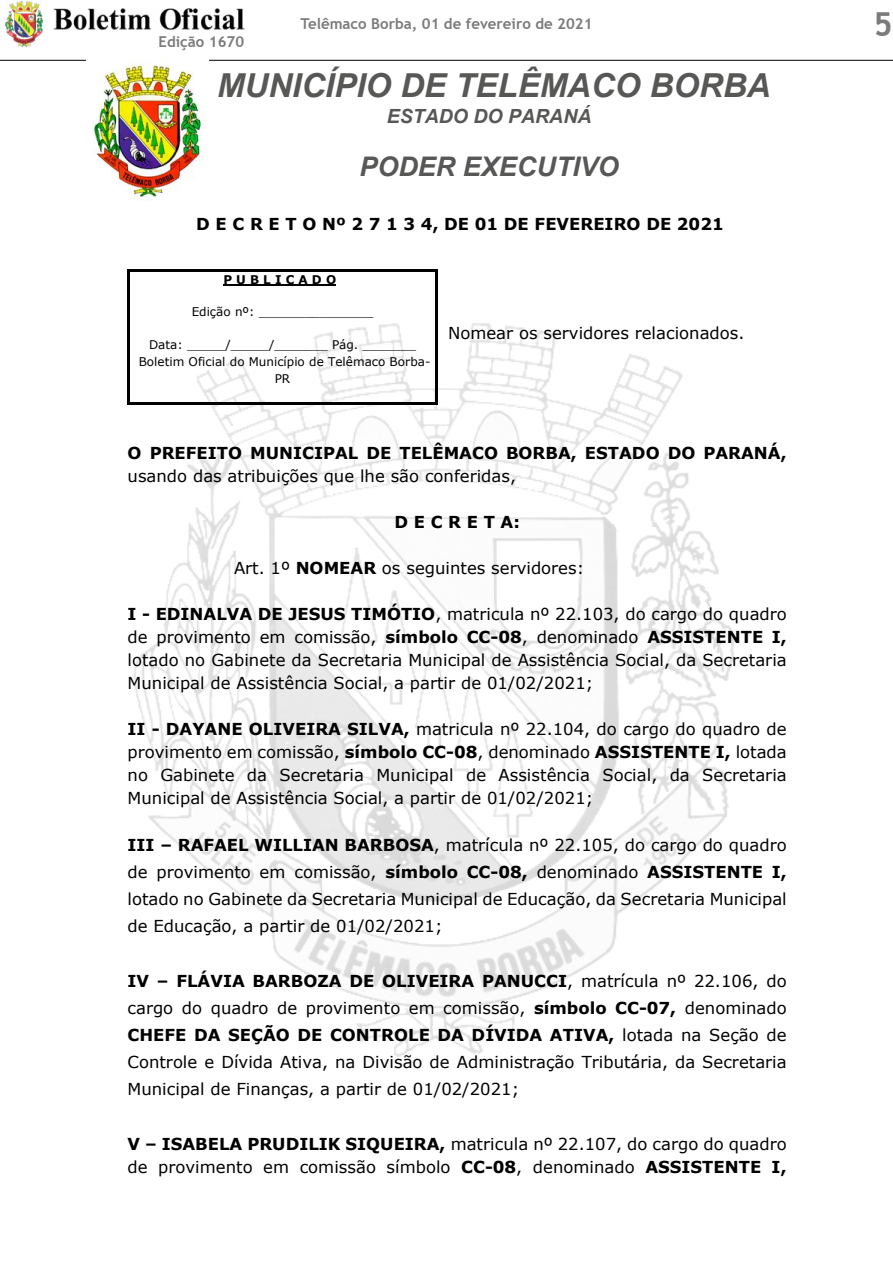
<style>
.page{position:relative;width:893px;height:1263px;background:#fff}
.page>*{position:absolute;margin:0;border:0;box-sizing:border-box;transform-origin:0 0}
.t1{font:italic 700 33px "Arial";color:#575756}
.t2{font:700 33px "Trebuchet MS";color:#7c7b7b}
.t3{font:italic 700 27px "Arial";color:#575756}
.t4{font:italic 700 19.5px "Arial";color:#575756}
.t5{font:16.5px/23.1px "Verdana";color:#000;text-align:justify}
.t6{font:700 16.5px "Verdana";color:#000}
.t7{font:700 15px "Trebuchet MS";color:#7c7b7b}
.t8{font:12px/16.8px "Verdana";color:#000;text-align:center}
.t9{font:700 12px "Verdana";color:#000}
.s1{font-weight:700}
</style>
<div class="page">
<img style="left:5px;top:1px;width:38px;height:46px">
<img style="left:53px;top:8px;width:191px;height:21px">
<hr style="left:0;top:60px;width:893px;height:1px;background:#000">
<img style="left:86px;top:60px;width:123px;height:138px">
<img style="left:127px;top:283px;width:607px;height:774px">
<hr style="left:223px;top:285px;width:113px;height:1px;background:#000">
<hr style="left:130px;top:270px;width:305px;height:2px;background:#000">
<hr style="left:128px;top:272px;width:2px;height:130px;background:#000">
<hr style="left:130px;top:402px;width:305px;height:3px;background:#000">
<hr style="left:435px;top:272px;width:3px;height:130px;background:#000">
<p class="t7" style="left:301px;top:14px;width:293px">Telêmaco Borba, 01 de fevereiro de 2021</p>
<h1 class="t2" style="left:874px;top:3px;width:21px">5</h1>
<p class="t7" style="left:159px;top:32px;width:87px">Edição 1670</p>
<h1 class="t1" style="left:217px;top:64px;width:555px">MUNICÍPIO DE TELÊMACO BORBA</h1>
<p class="t4" style="left:387px;top:103px;width:206px">ESTADO DO PARANÁ</p>
<h2 class="t3" style="left:359px;top:149px;width:261px">PODER EXECUTIVO</h2>
<p class="t6" style="left:196px;top:212px;width:529px">D E C R E T O Nº 2 7 1 3 4, DE 01 DE FEVEREIRO DE 2021</p>
<p class="t9" style="left:223px;top:271px;width:114px">P U B L I C A D O</p>
<p class="t8" style="left:192px;top:303px;width:183px">Edição nº: _______________</p>
<p class="t8" style="left:139px;top:336px;width:293px">Data: _____/_____/_______ Pág. _______<br>Boletim Oficial do Município de Telêmaco Borba-<br>PR</p>
<p class="t5" style="left:448px;top:321px;width:298px">Nomear os servidores relacionados.</p>
<p class="t6" style="left:128px;top:441px;width:661px">O PREFEITO MUNICIPAL DE TELÊMACO BORBA, ESTADO DO PARANÁ,</p>
<p class="t5" style="left:128px;top:464px;width:390px">usando das atribuições que lhe são conferidas,</p>
<p class="t6" style="left:394px;top:510px;width:127px">D E C R E T A:</p>
<p class="t5" style="left:234px;top:556px;width:352px">Art. 1º <span class="s1">NOMEAR</span> os seguintes servidores:</p>
<p class="t5" style="left:128px;top:602px;width:661px"><span class="s1">I - EDINALVA DE JESUS TIMÓTIO</span>, matricula nº 22.103, do cargo do quadro de provimento em comissão, <span class="s1">símbolo CC-08</span>, denominado <span class="s1">ASSISTENTE I, </span>lotado no Gabinete da Secretaria Municipal de Assistência Social, da Secretaria Municipal de Assistência Social, a partir de 01/02/2021;</p>
<p class="t5" style="left:128px;top:717px;width:661px"><span class="s1">II - DAYANE OLIVEIRA SILVA,</span> matricula nº 22.104, do cargo do quadro de provimento em comissão, <span class="s1">símbolo CC-08</span>, denominado <span class="s1">ASSISTENTE I,</span> lotada no Gabinete da Secretaria Municipal de Assistência Social, da Secretaria Municipal de Assistência Social, a partir de 01/02/2021;</p>
<p class="t5" style="left:128px;top:831px;width:661px;line-height:27.2px"><span class="s1">III – RAFAEL WILLIAN BARBOSA</span>, matrícula nº 22.105, do cargo do quadro de provimento em comissão, <span class="s1">símbolo CC-08,</span> denominado <span class="s1">ASSISTENTE I, </span>lotado no Gabinete da Secretaria Municipal de Educação, da Secretaria Municipal de Educação, a partir de 01/02/2021;</p>
<p class="t5" style="left:128px;top:967px;width:661px;line-height:27.2px"><span class="s1">IV – FLÁVIA BARBOZA DE OLIVEIRA PANUCCI</span>, matrícula nº 22.106, do cargo do quadro de provimento em comissão, <span class="s1">símbolo CC-07,</span> denominado <span class="s1">CHEFE DA SEÇÃO DE CONTROLE DA DÍVIDA ATIVA,</span> lotada na Seção de Controle e Dívida Ativa, na Divisão de Administração Tributária, da Secretaria Municipal de Finanças, a partir de 01/02/2021;</p>
<p class="t5" style="left:128px;top:1132px;width:661px"><span class="s1">V – ISABELA PRUDILIK SIQUEIRA,</span> matricula nº 22.107, do cargo do quadro de provimento em comissão símbolo <span class="s1">CC-08</span>, denominado <span class="s1">ASSISTENTE I,</span></p>
</div>
